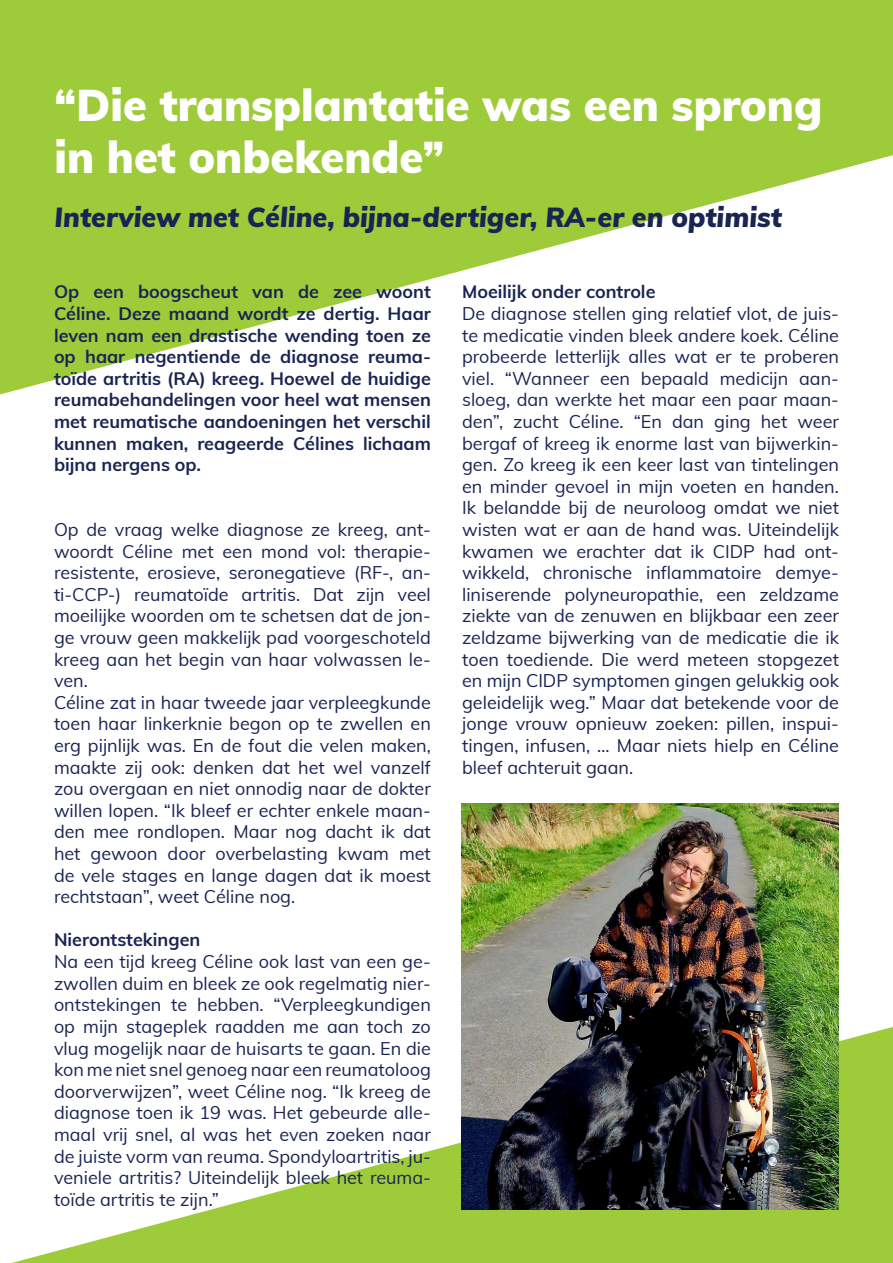
<style>
.page{position:relative;width:893px;height:1263px;background:#fff}
.page>*{position:absolute;margin:0;border:0;box-sizing:border-box;transform-origin:0 0}
.t1{font:900 43.5px/52.2px "Muli";color:#fff}
.t2{font:italic 900 27px "Muli";color:#192453}
.t3{font:18px/21.6px "Muli";color:#192453;text-align:justify}
.t4{font:700 18px/21.6px "Muli";color:#192453;text-align:justify}
</style>
<div class="page">
<svg style="left:12px;top:1027px;width:881px;height:236px"></svg>
<svg style="left:0;top:0;width:893px;height:394px;fill:#9ecb3a"></svg>
<img style="left:462px;top:804px;width:377px;height:405px">
<p class="t1" style="left:55px;top:77px;width:769px">“Die transplantatie was een sprong in het onbekende”</p>
<p class="t2" style="left:55px;top:198px;width:729px">Interview met Céline, bijna-dertiger, RA-er en optimist</p>
<p class="t4" style="left:54px;top:280px;width:378px">Op een boogscheut van de zee woont Céline. Deze maand wordt ze dertig. Haar leven nam een drastische wending toen ze op haar negentiende de diagnose reuma&shy;toïde artritis (RA) kreeg. Hoewel de huidige reumabehandelingen voor heel wat mensen met reumatische aandoeningen het verschil kunnen maken, reageerde Célines lichaam bijna nergens op.</p>
<p class="t3" style="left:54px;top:518px;width:378px">Op de vraag welke diagnose ze kreeg, ant&shy;woordt Céline met een mond vol: therapie&shy;resistente, erosieve, seronegatieve (RF-, an&shy;ti-CCP-) reumatoïde artritis. Dat zijn veel moeilijke woorden om te schetsen dat de jon&shy;ge vrouw geen makkelijk pad voorgeschoteld kreeg aan het begin van haar volwassen le&shy;ven.</p>
<p class="t3" style="left:54px;top:691px;width:378px">Céline zat in haar tweede jaar verpleegkunde toen haar linkerknie begon op te zwellen en erg pijnlijk was. En de fout die velen maken, maakte zij ook: denken dat het wel vanzelf zou overgaan en niet onnodig naar de dokter willen lopen. “Ik bleef er echter enkele maan&shy;den mee rondlopen. Maar nog dacht ik dat het gewoon door overbelasting kwam met de vele stages en lange dagen dat ik moest rechtstaan”, weet Céline nog.</p>
<p class="t4" style="left:54px;top:928px;width:148px">Nierontstekingen</p>
<p class="t3" style="left:54px;top:950px;width:378px">Na een tijd kreeg Céline ook last van een ge&shy;zwollen duim en bleek ze ook regelmatig nier&shy;ontstekingen te hebben. “Verpleegkundigen op mijn stageplek raadden me aan toch zo vlug mogelijk naar de huisarts te gaan. En die kon me niet snel genoeg naar een reumatoloog doorverwijzen”, weet Céline nog. “Ik kreeg de diagnose toen ik 19 was. Het gebeurde alle&shy;maal vrij snel, al was het even zoeken naar de juiste vorm van reuma. Spondyloartritis, ju&shy;veniele artritis? Uiteindelijk bleek het reuma&shy;toïde artritis te zijn.”</p>
<p class="t4" style="left:462px;top:280px;width:195px">Moeilijk onder controle</p>
<p class="t3" style="left:462px;top:302px;width:378px">De diagnose stellen ging relatief vlot, de juis&shy;te medicatie vinden bleek andere koek. Céline probeerde letterlijk alles wat er te proberen viel. “Wanneer een bepaald medicijn aan&shy;sloeg, dan werkte het maar een paar maan&shy;den”, zucht Céline. “En dan ging het weer bergaf of kreeg ik enorme last van bijwerkin&shy;gen. Zo kreeg ik een keer last van tintelingen en minder gevoel in mijn voeten en handen.<br>Ik belandde bij de neuroloog omdat we niet wisten wat er aan de hand was. Uiteindelijk kwamen we erachter dat ik CIDP had ont&shy;wikkeld, chronische inflammatoire demye&shy;liniserende polyneuropathie, een zeldzame ziekte van de zenuwen en blijkbaar een zeer zeldzame bijwerking van de medicatie die ik toen toediende. Die werd meteen stopgezet en mijn CIDP symptomen gingen gelukkig ook geleidelijk weg.” Maar dat betekende voor de jonge vrouw opnieuw zoeken: pillen, inspui&shy;tingen, infusen, … Maar niets hielp en Céline bleef achteruit gaan.</p>
</div>
